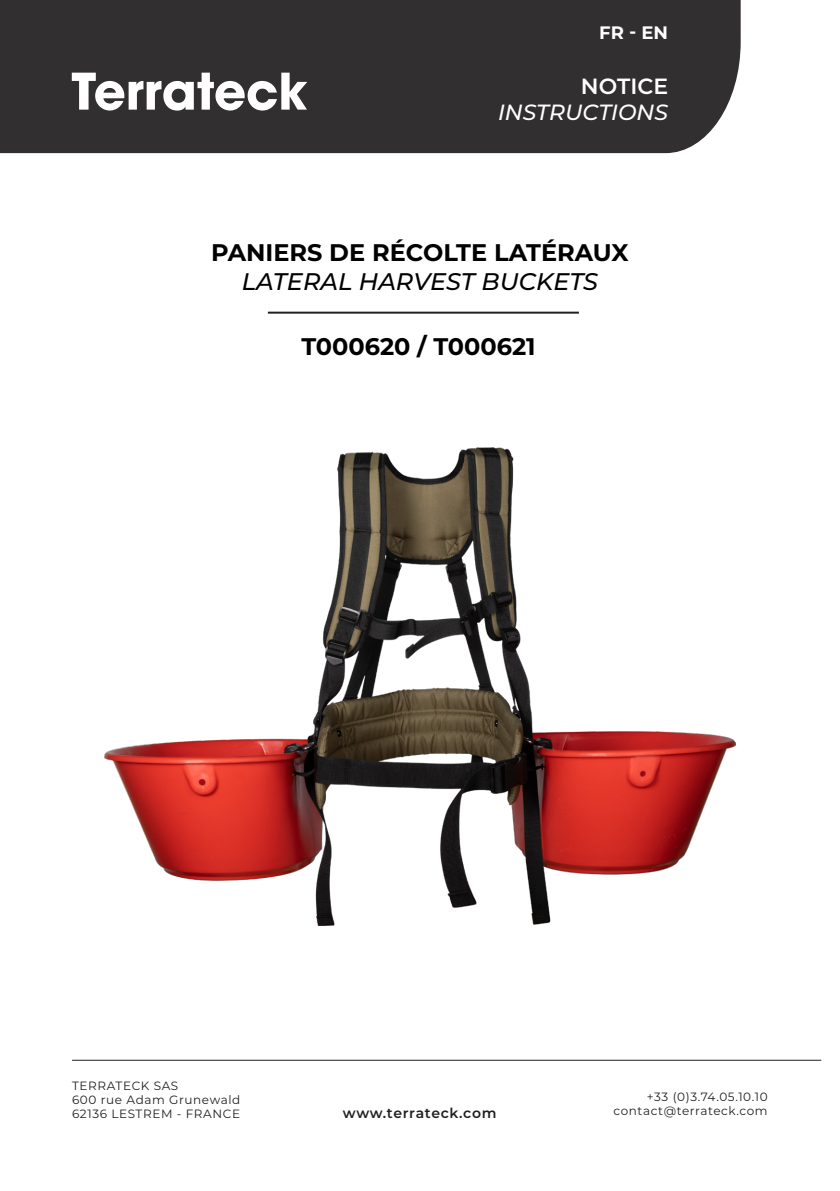
<style>
.page{position:relative;width:840px;height:1191px;background:#fff}
.page>*{position:absolute;margin:0;border:0;box-sizing:border-box;transform-origin:0 0}
.t1{font:700 24px "Montserrat";color:#000}
.t2{font:italic 500 24px "Montserrat";color:#000}
.t3{font:700 24px "Montserrat";color:#000001}
.t4{font:italic 500 22px "Montserrat";color:#fff}
.t5{font:600 22px "Montserrat";color:#fff}
.t6{font:700 18px "Montserrat";color:#fff}
.t7{font:600 14px "Montserrat";letter-spacing:.045em;color:#231f20}
.t8{font:12px/14px "Montserrat";letter-spacing:.05em;color:#231f20}
</style>
<div class="page">
<div style="left:0;top:0;width:740px;height:153px;background:#312f30"></div>
<svg style="left:72px;top:73px;width:235px;height:38px"></svg>
<hr style="left:72px;top:1059px;width:748px;height:1px;background:#231f20">
<hr style="left:268px;top:312px;width:310px;height:2px;background:#231f20">
<img style="left:104px;top:447px;width:631px;height:479px">
<h3 class="t6" style="left:599px;top:20px;width:70px">FR - EN</h3>
<h2 class="t5" style="left:580px;top:71px;width:89px">NOTICE</h2>
<h2 class="t4" style="left:498px;top:97px;width:171px">INSTRUCTIONS</h2>
<p class="t1" style="left:211px;top:235px;width:419px">PANIERS DE RÉCOLTE LATÉRAUX</p>
<p class="t2" style="left:241px;top:265px;width:358px">LATERAL HARVEST BUCKETS</p>
<p class="t3" style="left:301px;top:329px;width:236px">T000620 / T000621</p>
<p class="t8" style="left:72px;top:1078px;width:170px">TERRATECK SAS<br>600 rue Adam Grunewald<br>62136 LESTREM - FRANCE</p>
<p class="t8" style="left:613px;top:1089px;width:155px;text-align:right">+33 (0)3.74.05.10.10 contact@terrateck.com</p>
<p class="t7" style="left:343px;top:1102px;width:155px">www.terrateck.com</p>
</div>
